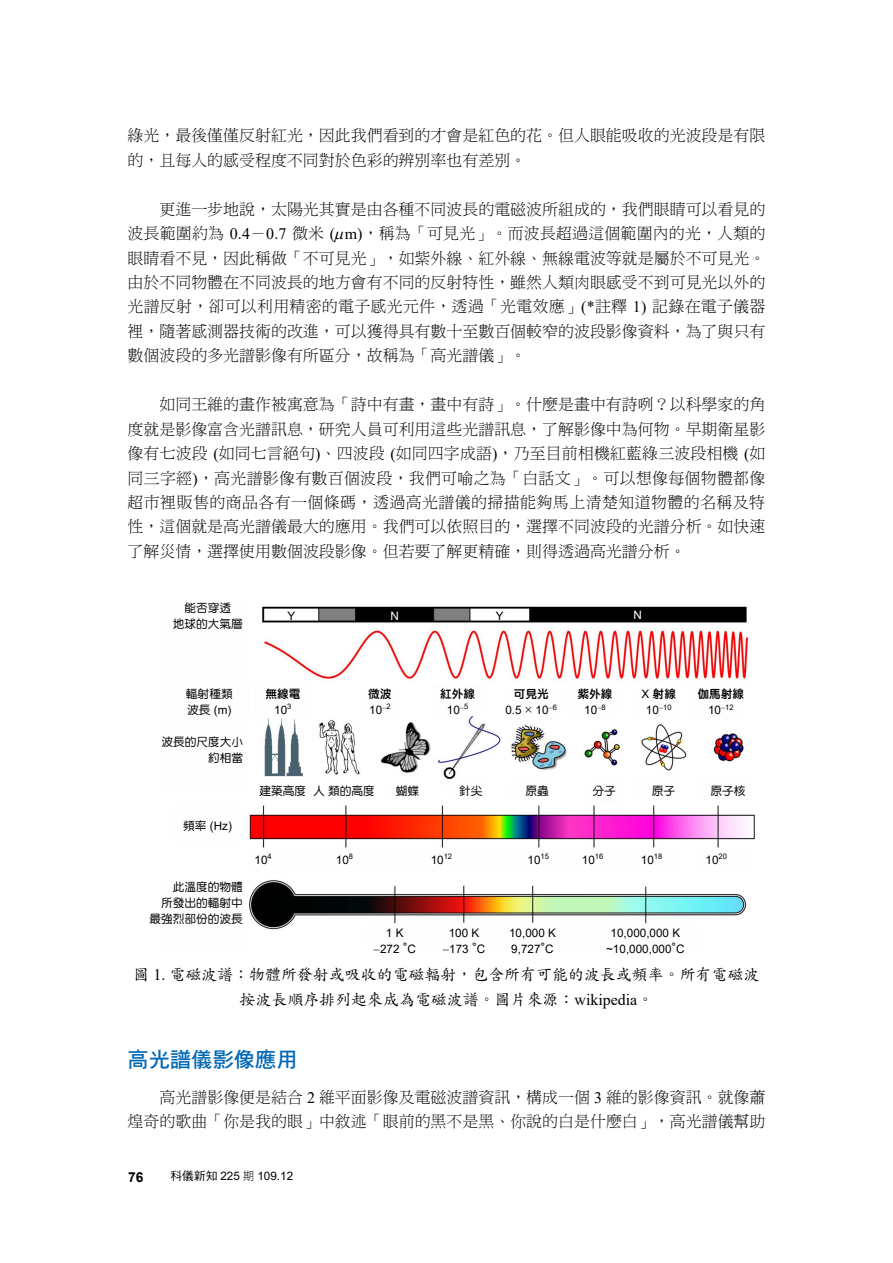
<style>
.page{position:relative;width:893px;height:1263px;background:#fff}
.page>*{position:absolute;margin:0;border:0;box-sizing:border-box;transform-origin:0 0}
.t1{font:21.3px "DF Hei Std W7";color:#0068b7}
.t2{font:15.9px/24.5px "DF Ming Std W3";color:#000;text-align:justify}
.t3{font:15.9px/24.5px "DF Kai Shu Std W5";color:#000;text-align:center}
.t4{font:700 13.8px "Arial";color:#000}
.t5{font:11.7px/15.9px "Arial";color:#000;text-align:center}
.t6{font:11.7px/15.9px "DF Yuan Std W5";color:#000;text-align:right}
.t7{font:11.7px "DF Yuan Std W8";color:#000}
.t8{font:11.7px "Arial";color:#fff}
.s1{font-family:"Times New Roman"}
.s2{font-family:"DF Yuan Std W5"}
.s3{font-family:"Arial"}
.s4{font-family:"DF Hei Std W5"}
.s5{font-family:"DF Hei Std W3"}
</style>
<div class="page">
<img style="left:249px;top:606px;width:505px;height:324px">
<svg style="left:526px;top:707px;width:6px;height:6px"></svg>
<p class="t2" style="left:128px;top:123px;width:639px">綠光，最後僅僅反射紅光，因此我們看到的才會是紅色的花。但人眼能吸收的光波段是有限的，且每人的感受程度不同對於色彩的辨別率也有差別。</p>
<p class="t2" style="left:128px;top:196px;width:639px;text-indent:32px">更進一步地說，太陽光其實是由各種不同波長的電磁波所組成的，我們眼睛可以看見的波長範圍約為 <span class="s1">0.4</span>－<span class="s1">0.7</span> 微米 <span class="s1">( m)</span>，稱為「可見光」。而波長超過這個範圍內的光，人類的眼睛看不見，因此稱做「不可見光」，如紫外線、紅外線、無線電波等就是屬於不可見光。由於不同物體在不同波長的地方會有不同的反射特性，雖然人類肉眼感受不到可見光以外的光譜反射，卻可以利用精密的電子感光元件，透過「光電效應」<span class="s1">(*</span>註釋 <span class="s1">1)</span> 記錄在電子儀器裡，隨著感測器技術的改進，可以獲得具有數十至數百個較窄的波段影像資料，為了與只有數個波段的多光譜影像有所區分，故稱為「高光譜儀」。</p>
<p class="t2" style="left:128px;top:392px;width:639px;text-indent:32px">如同王維的畫作被寓意為「詩中有畫，畫中有詩」。什麼是畫中有詩咧？以科學家的角度就是影像富含光譜訊息，研究人員可利用這些光譜訊息，了解影像中為何物。早期衛星影像有七波段 <span class="s1">(</span>如同七言絕句<span class="s1">)</span>、四波段 <span class="s1">(</span>如同四字成語<span class="s1">)</span>，乃至目前相機紅藍綠三波段相機 <span class="s1">(</span>如同三字經<span class="s1">)</span>，高光譜影像有數百個波段，我們可喻之為「白話文」。可以想像每個物體都像超市裡販售的商品各有一個條碼，透過高光譜儀的掃描能夠馬上清楚知道物體的名稱及特性，這個就是高光譜儀最大的應用。我們可以依照目的，選擇不同波段的光譜分析。如快速了解災情，選擇使用數個波段影像。但若要了解更精確，則得透過高光譜分析。</p>
<p class="t6" style="left:173px;top:599px;width:72px;text-align:center">能否穿透<br>地球的大氣層</p>
<p class="t5" style="left:288px;top:607px;width:9px">Y</p>
<p class="t8" style="left:390px;top:607px;width:10px">N</p>
<p class="t5" style="left:496px;top:607px;width:9px">Y</p>
<p class="t8" style="left:633px;top:607px;width:10px">N</p>
<p class="t6" style="left:186px;top:686px;width:48px">輻射種類</p>
<p class="t5" style="left:187px;top:702px;width:46px"><span class="s2">波長</span> (m)</p>
<p class="t6" style="left:161px;top:734px;width:83px">波長的尺度大小約相當</p>
<p class="t5" style="left:183px;top:818px;width:50px"><span class="s2">頻率</span> (Hz)</p>
<p class="t6" style="left:149px;top:879px;width:95px">此溫度的物體<br>所發出的輻射中最強烈部份的波長</p>
<p class="t7" style="left:265px;top:687px;width:37px">無線電</p>
<p class="t5" style="left:274px;top:702px;width:19px">10<sup>3</sup></p>
<p class="t7" style="left:368px;top:687px;width:25px">微波</p>
<p class="t5" style="left:369px;top:702px;width:23px">10 <sup>2</sup></p>
<p class="t7" style="left:440px;top:687px;width:37px">紅外線</p>
<p class="t5" style="left:447px;top:702px;width:23px">10 <sup>5</sup></p>
<p class="t7" style="left:514px;top:688px;width:37px">可見光</p>
<p class="t5" style="left:505px;top:702px;width:53px">0.5 10 <sup>6</sup></p>
<p class="t7" style="left:577px;top:688px;width:37px">紫外線</p>
<p class="t5" style="left:584px;top:702px;width:23px">10 <sup>8</sup></p>
<p class="t7" style="left:642px;top:688px;width:36px"><span class="s3">X</span> 射線</p>
<p class="t5" style="left:646px;top:702px;width:27px">10 <sup>10</sup></p>
<p class="t7" style="left:697px;top:688px;width:48px">伽馬射線</p>
<p class="t5" style="left:708px;top:702px;width:27px">10 <sup>12</sup></p>
<p class="t6" style="left:259px;top:783px;width:48px">建築高度</p>
<p class="t6" style="left:313px;top:783px;width:63px">人類的高度</p>
<p class="t6" style="left:396px;top:783px;width:25px">蝴蝶</p>
<p class="t6" style="left:459px;top:783px;width:25px">針尖</p>
<p class="t6" style="left:525px;top:783px;width:25px">原蟲</p>
<p class="t6" style="left:592px;top:783px;width:25px">分子</p>
<p class="t6" style="left:652px;top:783px;width:25px">原子</p>
<p class="t6" style="left:711px;top:783px;width:37px">原子核</p>
<p class="t5" style="left:255px;top:852px;width:19px">10<sup>4</sup></p>
<p class="t5" style="left:336px;top:852px;width:19px">10<sup>8</sup></p>
<p class="t5" style="left:431px;top:852px;width:23px">10<sup>12</sup></p>
<p class="t5" style="left:527px;top:852px;width:23px">10<sup>15</sup></p>
<p class="t5" style="left:582px;top:852px;width:23px">10<sup>16</sup></p>
<p class="t5" style="left:641px;top:852px;width:23px">10<sup>18</sup></p>
<p class="t5" style="left:706px;top:852px;width:23px">10<sup>20</sup></p>
<p class="t5" style="left:380px;top:925px;width:37px">1 K<br>272 <sup>°</sup>C</p>
<p class="t5" style="left:449px;top:925px;width:38px;text-align:left">100 K<br>173 <sup>°</sup>C</p>
<p class="t5" style="left:509px;top:925px;width:48px;text-align:left">10,000 K<br>9,727<sup>°</sup>C</p>
<p class="t5" style="left:606px;top:925px;width:80px">10,000,000 K ~10,000,000<sup>°</sup>C</p>
<p class="t3" style="left:134px;top:962px;width:627px">圖 <span class="s1">1.</span> 電磁波譜：物體所發射或吸收的電磁輻射，包含所有可能的波長或頻率。所有電磁波按波長順序排列起來成為電磁波譜。圖片來源：<span class="s1">wikipedia</span>。</p>
<h1 class="t1" style="left:128px;top:1048px;width:172px">高光譜儀影像應用</h1>
<p class="t2" style="left:128px;top:1085px;width:639px;text-align:right">高光譜影像便是結合 <span class="s1">2</span> 維平面影像及電磁波譜資訊，構成一個 <span class="s1">3</span> 維的影像資訊。就像蕭<br>煌奇的歌曲「你是我的眼」中敘述「眼前的黑不是黑、你說的白是什麼白」，高光譜儀幫助</p>
<p class="t4" style="left:128px;top:1167px;width:17px">76</p>
<p class="t5" style="left:171px;top:1168px;width:124px"><span class="s4">科儀新知</span> 225 <span class="s5">期</span> 109.12</p>
</div>
